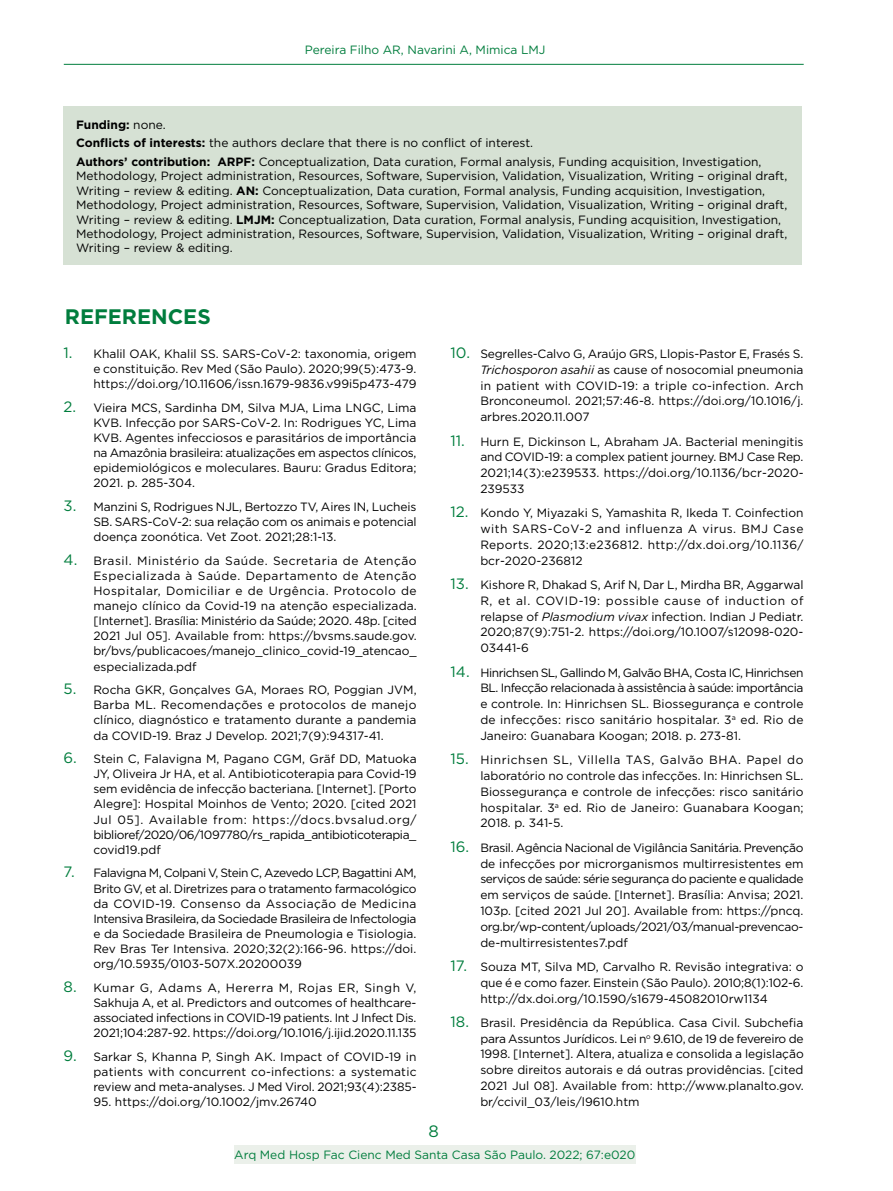
<style>
.page{position:relative;width:893px;height:1191px;background:#fff}
.page>*{position:absolute;margin:0;border:0;box-sizing:border-box;transform-origin:0 0}
.t1{font:700 21px "Gotham";color:#007d3d}
.t2{font:16.5px "Gotham";color:#007d3d}
.t3{font:12px/15.1px "Gotham";color:#000;text-align:justify}
.t4{font:12px "Gotham";color:#007d3d}
.s1{font-weight:700}
.s2{font-size:15px;color:#007d3d}
.s3{font-style:italic}
</style>
<div class="page">
<hr style="left:64px;top:64px;width:740px;height:1px;background:#007d3d">
<div style="left:234px;top:1145px;width:401px;height:19px;background:#ebf0ea"></div>
<div style="left:63px;top:106px;width:739px;height:159px;background:#d6e1d4"></div>
<p class="t4" style="left:305px;top:42px;width:242px">Pereira Filho AR, Navarini A, Mimica LMJ</p>
<p class="t3" style="left:76px;top:115px;width:687px;line-height:18.6px;text-align:left"><span class="s1">Funding:</span> none.<br><span class="s1">Conflicts of interests:</span> the authors declare that there is no conflict of interest.<br><span class="s1">Authors’ contribution: ARPF:</span> Conceptualization, Data curation, Formal analysis, Funding acquisition, Investigation,</p>
<p class="t3" style="left:76px;top:169px;width:713px;line-height:14.4px;text-align:left">Methodology, Project administration, Resources, Software, Supervision, Validation, Visualization, Writing – original draft, Writing – review &amp; editing. <span class="s1">AN:</span> Conceptualization, Data curation, Formal analysis, Funding acquisition, Investigation, Methodology, Project administration, Resources, Software, Supervision, Validation, Visualization, Writing – original draft, Writing – review &amp; editing. <span class="s1">LMJM:</span> Conceptualization, Data curation, Formal analysis, Funding acquisition, Investigation, Methodology, Project administration, Resources, Software, Supervision, Validation, Visualization, Writing – original draft, Writing – review &amp; editing.</p>
<h1 class="t1" style="left:65px;top:302px;width:147px">REFERENCES</h1>
<p class="t3" style="left:93px;top:346px;width:325px;text-indent:-30px"><span class="s2">1.</span> Khalil OAK, Khalil SS. SARS-CoV-2: taxonomia, origem e constituição. Rev Med (São Paulo). 2020;99(5):473-9. https://doi.org/10.11606/issn.1679-9836.v99i5p473-479</p>
<p class="t3" style="left:93px;top:400px;width:325px;text-indent:-30px"><span class="s2">2.</span> Vieira MCS, Sardinha DM, Silva MJA, Lima LNGC, Lima KVB. Infecção por SARS-CoV-2. In: Rodrigues YC, Lima KVB. Agentes infecciosos e parasitários de importância na Amazônia brasileira: atualizações em aspectos clínicos, epidemiológicos e moleculares. Bauru: Gradus Editora; 2021. p. 285-304.</p>
<p class="t3" style="left:93px;top:499px;width:325px;text-indent:-30px"><span class="s2">3.</span> Manzini S, Rodrigues NJL, Bertozzo TV, Aires IN, Lucheis SB. SARS-CoV-2: sua relação com os animais e potencial doença zoonótica. Vet Zoot. 2021;28:1-13.</p>
<p class="t3" style="left:93px;top:553px;width:325px;text-indent:-30px"><span class="s2">4.</span> Brasil. Ministério da Saúde. Secretaria de Atenção Especializada à Saúde. Departamento de Atenção Hospitalar, Domiciliar e de Urgência. Protocolo de manejo clínico da Covid-19 na atenção especializada. [Internet]. Brasília: Ministério da Saúde; 2020. 48p. [cited 2021 Jul 05]. Available from: https://bvsms.saude.gov. br/bvs/publicacoes/manejo_clinico_covid-19_atencao_ especializada.pdf</p>
<p class="t3" style="left:93px;top:682px;width:325px;text-indent:-30px"><span class="s2">5.</span> Rocha GKR, Gonçalves GA, Moraes RO, Poggian JVM, Barba ML. Recomendações e protocolos de manejo clínico, diagnóstico e tratamento durante a pandemia da COVID-19. Braz J Develop. 2021;7(9):94317-41.</p>
<p class="t3" style="left:93px;top:751px;width:325px;text-indent:-30px"><span class="s2">6.</span> Stein C, Falavigna M, Pagano CGM, Gräf DD, Matuoka JY, Oliveira Jr HA, et al. Antibioticoterapia para Covid-19 sem evidência de infecção bacteriana. [Internet]. [Porto Alegre]: Hospital Moinhos de Vento; 2020. [cited 2021<br>Jul 05]. Available from: https://docs.bvsalud.org/ biblioref/2020/06/1097780/rs_rapida_antibioticoterapia_ covid19.pdf</p>
<p class="t3" style="left:93px;top:865px;width:325px;text-indent:-30px"><span class="s2">7.</span> Falavigna M, Colpani V, Stein C, Azevedo LCP, Bagattini AM, Brito GV, et al. Diretrizes para o tratamento farmacológico da COVID-19. Consenso da Associação de Medicina Intensiva Brasileira, da Sociedade Brasileira de Infectologia e da Sociedade Brasileira de Pneumologia e Tisiologia.<br>Rev Bras Ter Intensiva. 2020;32(2):166-96. https://doi. org/10.5935/0103-507X.20200039</p>
<p class="t3" style="left:93px;top:979px;width:325px;text-indent:-30px"><span class="s2">8.</span> Kumar G, Adams A, Hererra M, Rojas ER, Singh V, Sakhuja A, et al. Predictors and outcomes of healthcare&shy;associated infections in COVID-19 patients. Int J Infect Dis.<br>2021;104:287-92. https://doi.org/10.1016/j.ijid.2020.11.135</p>
<p class="t3" style="left:93px;top:1048px;width:325px;text-indent:-30px"><span class="s2">9.</span> Sarkar S, Khanna P, Singh AK. Impact of COVID-19 in patients with concurrent co-infections: a systematic review and meta-analyses. J Med Virol. 2021;93(4):2385-</p>
<p class="t3" style="left:93px;top:1093px;width:225px">95. https://doi.org/10.1002/jmv.26740</p>
<p class="t3" style="left:480px;top:345px;width:325px;line-height:15.8px;text-indent:-30px"><span class="s2">10.</span> Segrelles-Calvo G, Araújo GRS, Llopis-Pastor E, Frasés S.<br><span class="s3">Trichosporon asahii</span> as cause of nosocomial pneumonia in patient with COVID-19: a triple co-infection. Arch Bronconeumol. 2021;57:46-8. https://doi.org/10.1016/j. arbres.2020.11.007</p>
<p class="t3" style="left:480px;top:433px;width:325px;line-height:15.8px;text-indent:-30px"><span class="s2">11.</span> Hurn E, Dickinson L, Abraham JA. Bacterial meningitis and COVID-19: a complex patient journey. BMJ Case Rep.<br>2021;14(3):e239533. https://doi.org/10.1136/bcr-2020- 239533</p>
<p class="t3" style="left:480px;top:505px;width:325px;line-height:15.8px;text-indent:-30px"><span class="s2">12.</span> Kondo Y, Miyazaki S, Yamashita R, Ikeda T. Coinfection with SARS-CoV-2 and influenza A virus. BMJ Case Reports. 2020;13:e236812. http://dx.doi.org/10.1136/ bcr-2020-236812</p>
<p class="t3" style="left:480px;top:576px;width:325px;line-height:15.8px;text-indent:-30px"><span class="s2">13.</span> Kishore R, Dhakad S, Arif N, Dar L, Mirdha BR, Aggarwal R, et al. COVID-19: possible cause of induction of relapse of <span class="s3">Plasmodium vivax</span> infection. Indian J Pediatr.<br>2020;87(9):751-2. https://doi.org/10.1007/s12098-020- 03441-6</p>
<p class="t3" style="left:480px;top:664px;width:325px;line-height:15.8px;text-indent:-30px"><span class="s2">14.</span> Hinrichsen SL, Gallindo M, Galvão BHA, Costa IC, Hinrichsen BL. Infecção relacionada à assistência à saúde: importância e controle. In: Hinrichsen SL. Biossegurança e controle de infecções: risco sanitário hospitalar. 3<sup>a</sup> ed. Rio de Janeiro: Guanabara Koogan; 2018. p. 273-81.</p>
<p class="t3" style="left:480px;top:752px;width:325px;line-height:15.8px;text-indent:-30px"><span class="s2">15.</span> Hinrichsen SL, Villella TAS, Galvão BHA. Papel do laboratório no controle das infecções. In: Hinrichsen SL.<br>Biossegurança e controle de infecções: risco sanitário hospitalar. 3<sup>a</sup> ed. Rio de Janeiro: Guanabara Koogan; 2018. p. 341-5.</p>
<p class="t3" style="left:480px;top:839px;width:325px;line-height:15.8px;text-indent:-30px"><span class="s2">16.</span> Brasil. Agência Nacional de Vigilância Sanitária. Prevenção de infecções por microrganismos multirresistentes em serviços de saúde: série segurança do paciente e qualidade em serviços de saúde. [Internet]. Brasília: Anvisa; 2021.<br>103p. [cited 2021 Jul 20]. Available from: https://pncq. org.br/wp-content/uploads/2021/03/manual-prevencao&shy;de-multirresistentes7.pdf</p>
<p class="t3" style="left:480px;top:958px;width:325px;line-height:15.8px;text-indent:-30px"><span class="s2">17.</span> Souza MT, Silva MD, Carvalho R. Revisão integrativa: o que é e como fazer. Einstein (São Paulo). 2010;8(1):102-6. http://dx.doi.org/10.1590/s1679-45082010rw1134</p>
<p class="t3" style="left:480px;top:1014px;width:325px;line-height:15.8px;text-indent:-30px"><span class="s2">18.</span> Brasil. Presidência da República. Casa Civil. Subchefia para Assuntos Jurídicos. Lei n<sup>o</sup> 9.610, de 19 de fevereiro de 1998. [Internet]. Altera, atualiza e consolida a legislação sobre direitos autorais e dá outras providências. [cited 2021 Jul 08]. Available from: http://www.planalto.gov. br/ccivil_03/leis/l9610.htm</p>
<h2 class="t2" style="left:428px;top:1120px;width:12px">8</h2>
<p class="t4" style="left:234px;top:1147px;width:403px">Arq Med Hosp Fac Cienc Med Santa Casa São Paulo. 2022; 67:e020</p>
</div>
